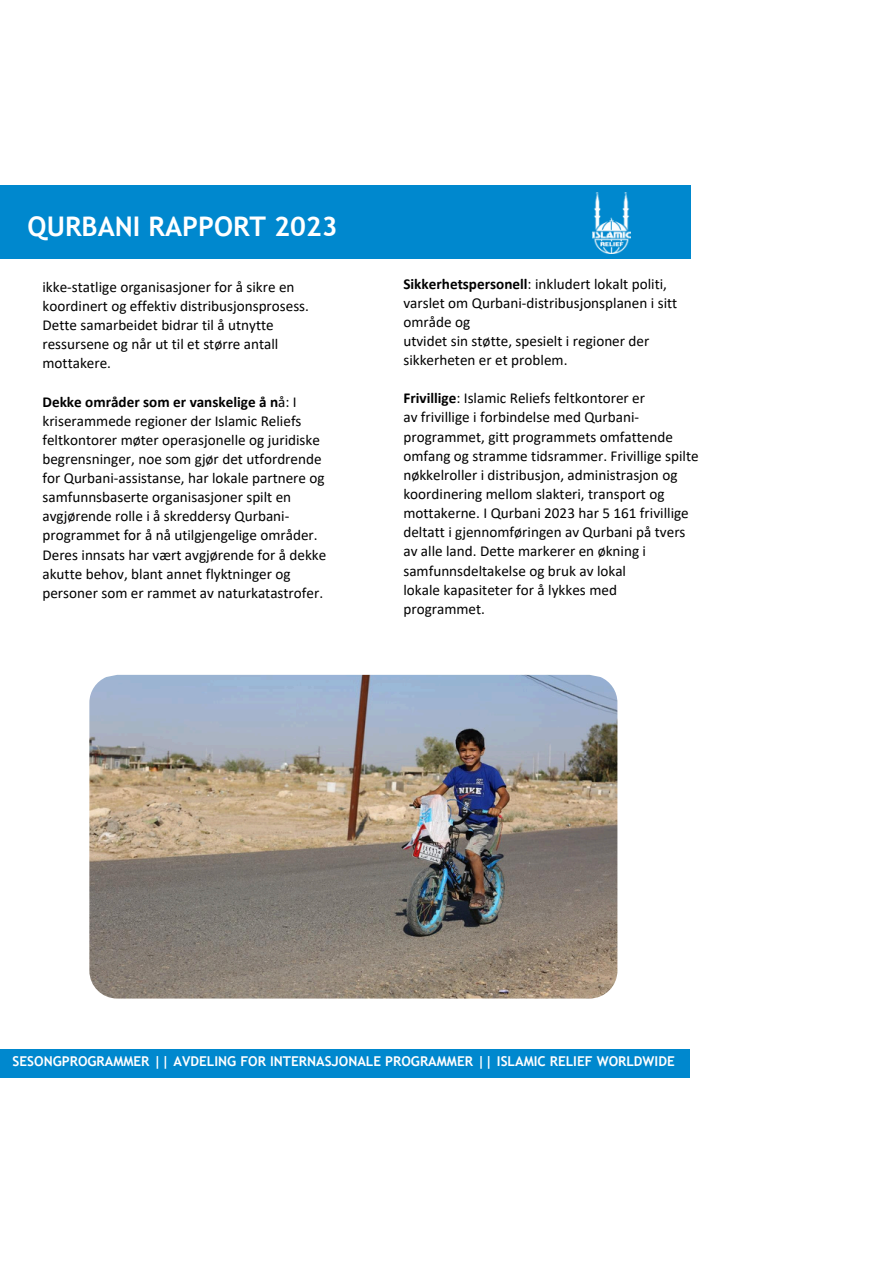
<style>
.page{position:relative;width:894px;height:1264px;background:#fff}
.page>*{position:absolute;margin:0;border:0;box-sizing:border-box;transform-origin:0 0}
.t1{font:700 27px "Trebuchet MS";color:#fff}
.t2{font:15.15px/19.2px "Calibri";color:#000}
.t3{font:700 13.5px "Trebuchet MS";color:#fff}
.s1{font-weight:700}
</style>
<div class="page">
<img style="left:89px;top:677px;width:528px;height:321px">
<div style="left:0;top:185px;width:690px;height:73px;background:#0088ce"></div>
<img style="left:592px;top:193px;width:38px;height:61px">
<div style="left:0;top:1049px;width:690px;height:28px;background:#0088ce"></div>
<h2 class="t1" style="left:28px;top:210px;width:311px">QURBANI RAPPORT 2023</h2>
<h2 class="t2" style="left:42px;top:278px;width:268px">ikke-statlige organisasjoner for å sikre en koordinert og effektiv distribusjonsprosess.<br>Dette samarbeidet bidrar til å utnytte ressursene og når ut til et større antall mottakere.</h2>
<h2 class="t2" style="left:42px;top:393px;width:285px"><span class="s1">Dekke områder som er vanskelige å n</span>å: I kriserammede regioner der Islamic Reliefs feltkontorer møter operasjonelle og juridiske begrensninger, noe som gjør det utfordrende for Qurbani-assistanse, har lokale partnere og samfunnsbaserte organisasjoner spilt en avgjørende rolle i å skreddersy Qurbani&shy;programmet for å nå utilgjengelige områder.<br>Deres innsats har vært avgjørende for å dekke akutte behov, blant annet flyktninger og personer som er rammet av naturkatastrofer.</h2>
<p class="t2" style="left:403px;top:275px;width:275px"><span class="s1">Sikkerhetspersonell</span>: inkludert lokalt politi, varslet om Qurbani-distribusjonsplanen i sitt område og<br>utvidet sin støtte, spesielt i regioner der sikkerheten er et problem.</p>
<p class="t2" style="left:403px;top:390px;width:297px"><span class="s1">Frivillige</span>: Islamic Reliefs feltkontorer er<br>av frivillige i forbindelse med Qurbani&shy;programmet, gitt programmets omfattende omfang og stramme tidsrammer. Frivillige spilte nøkkelroller i distribusjon, administrasjon og koordinering mellom slakteri, transport og mottakerne. I Qurbani 2023 har 5 161 frivillige deltatt i gjennomføringen av Qurbani på tvers av alle land. Dette markerer en økning i samfunnsdeltakelse og bruk av lokal<br>lokale kapasiteter for å lykkes med programmet.</p>
<h2 class="t3" style="left:13px;top:1053px;width:663px">SESONGPROGRAMMER || AVDELING FOR INTERNASJONALE PROGRAMMER || ISLAMIC RELIEF WORLDWIDE</h2>
</div>
